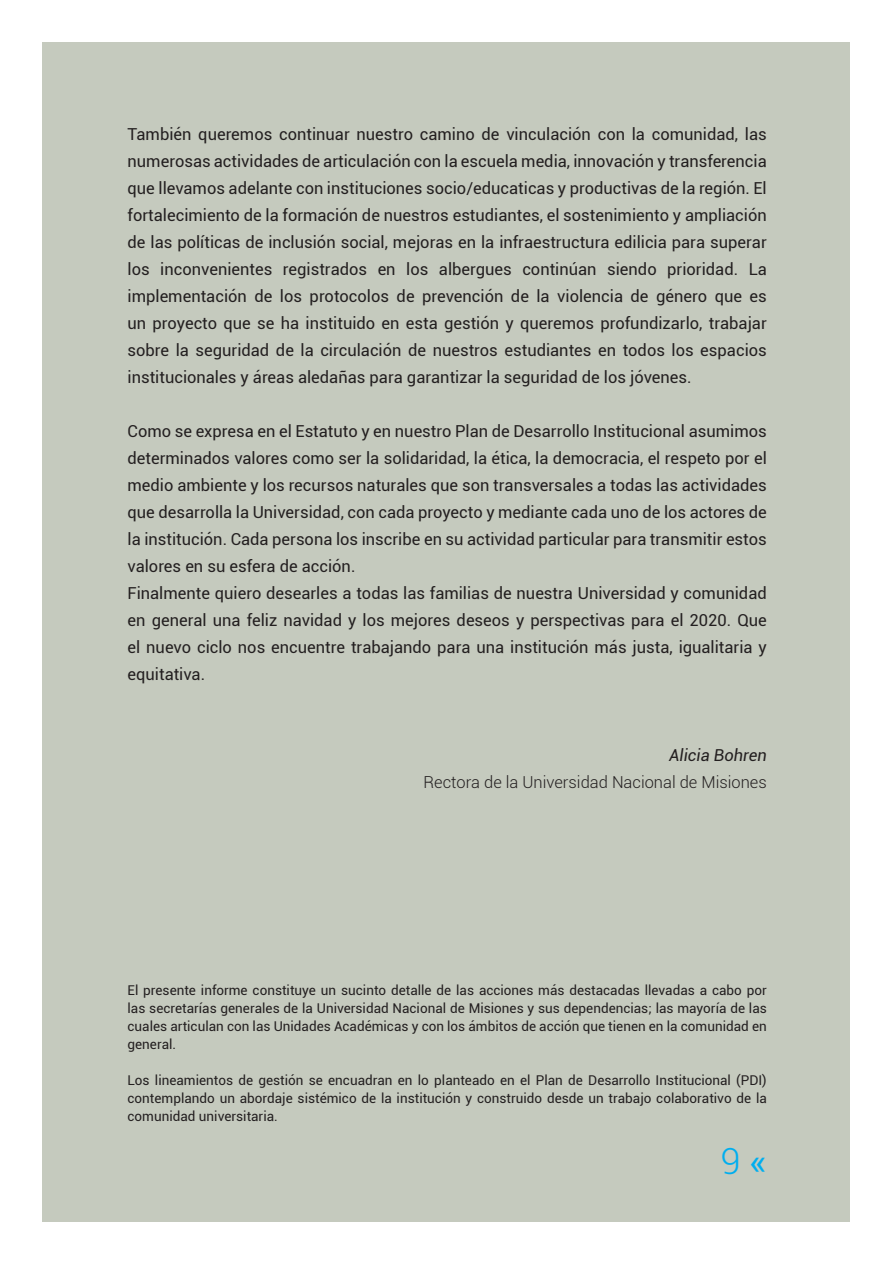
<style>
.page{position:relative;width:893px;height:1263px;background:#fff}
.page>*{position:absolute;margin:0;border:0;box-sizing:border-box;transform-origin:0 0}
.t1{font:300 36px "Roboto";color:#00aeef}
.t2{font:16.5px/27px "Roboto";color:#231f20;text-align:justify}
.t3{font:300 16.5px "Roboto";color:#231f20}
.t4{font:italic 16.5px "Roboto";color:#231f20}
.t5{font:13.5px/18px "Roboto";color:#231f20;text-align:justify}
.s1{font-weight:400}
</style>
<div class="page">
<div style="left:43px;top:43px;width:807px;height:1178px;background:#c5cabe"></div>
<p class="t2" style="left:128px;top:120px;width:641px">También queremos continuar nuestro camino de vinculación con la comunidad, las numerosas actividades de articulación con la escuela media, innovación y transferencia que llevamos adelante con instituciones socio/educaticas y productivas de la región. El fortalecimiento de la formación de nuestros estudiantes, el sostenimiento y ampliación de las políticas de inclusión social, mejoras en la infraestructura edilicia para superar los inconvenientes registrados en los albergues continúan siendo prioridad. La implementación de los protocolos de prevención de la violencia de género que es un proyecto que se ha instituido en esta gestión y queremos profundizarlo, trabajar sobre la seguridad de la circulación de nuestros estudiantes en todos los espacios institucionales y áreas aledañas para garantizar la seguridad de los jóvenes.</p>
<p class="t2" style="left:128px;top:417px;width:641px;text-align:left">Como se expresa en el Estatuto y en nuestro Plan de Desarrollo Institucional asumimos determinados valores como ser la solidaridad, la ética, la democracia, el respeto por el medio ambiente y los recursos naturales que son transversales a todas las actividades que desarrolla la Universidad, con cada proyecto y mediante cada uno de los actores de la institución. Cada persona los inscribe en su actividad particular para transmitir estos valores en su esfera de acción.<br>Finalmente quiero desearles a todas las familias de nuestra Universidad y comunidad en general una feliz navidad y los mejores deseos y perspectivas para el 2020. Que el nuevo ciclo nos encuentre trabajando para una institución más justa, igualitaria y equitativa.</p>
<p class="t4" style="left:669px;top:743px;width:99px">Alicia Bohren</p>
<p class="t3" style="left:423px;top:771px;width:345px">Rectora de la Universidad Nacional de Misiones</p>
<p class="t5" style="left:128px;top:981px;width:641px">El presente informe constituye un sucinto detalle de las acciones más destacadas llevadas a cabo por las secretarías generales de la Universidad Nacional de Misiones y sus dependencias; las mayoría de las cuales articulan con las Unidades Académicas y con los ámbitos de acción que tienen en la comunidad en general.</p>
<p class="t5" style="left:128px;top:1071px;width:641px">Los lineamientos de gestión se encuadran en lo planteado en el Plan de Desarrollo Institucional (PDI) contemplando un abordaje sistémico de la institución y construido desde un trabajo colaborativo de la comunidad universitaria.</p>
<h1 class="t1" style="left:721px;top:1136px;width:47px">9 <span class="s1">«</span></h1>
</div>
